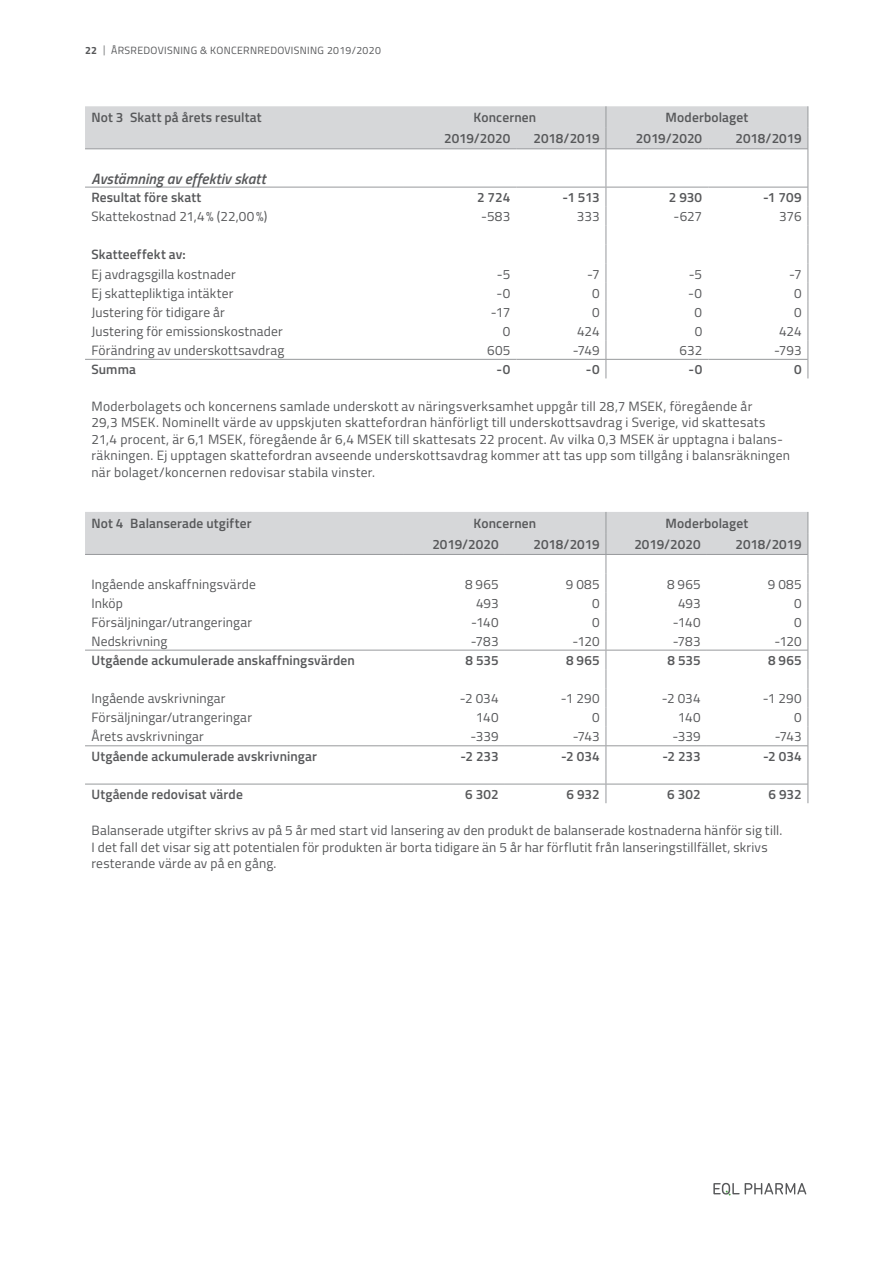
<style>
.page{position:relative;width:893px;height:1263px;background:#fff}
.page>*{position:absolute;margin:0;border:0;box-sizing:border-box;transform-origin:0 0}
.t1{font:italic 600 15px "Titillium Web";letter-spacing:.005em;color:#57585a}
.t2{font:13.5px/16.5px "Titillium Web";letter-spacing:.015em;color:#57585a}
.t3{font:600 13.5px "Titillium Web";letter-spacing:.01em;color:#57585a}
.t4{font:10.5px "Titillium Web";letter-spacing:.03em;color:#57585a}
.s1{font-weight:700}
.s2{font-weight:300}
</style>
<div class="page">
<svg style="left:713px;top:1183px;width:93px;height:12px"></svg>
<svg style="left:85px;top:106px;width:724px;height:272px"></svg>
<hr style="left:85px;top:359px;width:319px;height:1px;background:#97999c">
<hr style="left:404px;top:359px;width:113px;height:1px;background:#97999c">
<hr style="left:517px;top:359px;width:89px;height:1px;background:#97999c">
<hr style="left:606px;top:359px;width:103px;height:1px;background:#97999c">
<hr style="left:709px;top:359px;width:99px;height:1px;background:#97999c">
<hr style="left:85px;top:148px;width:319px;height:1px;background:#97999c">
<hr style="left:404px;top:148px;width:113px;height:1px;background:#97999c">
<hr style="left:517px;top:148px;width:89px;height:1px;background:#97999c">
<hr style="left:606px;top:148px;width:103px;height:1px;background:#97999c">
<hr style="left:709px;top:148px;width:99px;height:1px;background:#97999c">
<hr style="left:85px;top:187px;width:319px;height:1px;background:#97999c">
<hr style="left:404px;top:187px;width:113px;height:1px;background:#97999c">
<hr style="left:517px;top:187px;width:89px;height:1px;background:#97999c">
<hr style="left:606px;top:187px;width:103px;height:1px;background:#97999c">
<hr style="left:709px;top:187px;width:99px;height:1px;background:#97999c">
<svg style="left:85px;top:512px;width:724px;height:291px"></svg>
<hr style="left:85px;top:650px;width:319px;height:1px;background:#97999c">
<hr style="left:404px;top:650px;width:101px;height:1px;background:#97999c">
<hr style="left:505px;top:650px;width:101px;height:1px;background:#97999c">
<hr style="left:606px;top:650px;width:101px;height:1px;background:#97999c">
<hr style="left:707px;top:650px;width:101px;height:1px;background:#97999c">
<hr style="left:85px;top:745px;width:319px;height:1px;background:#97999c">
<hr style="left:404px;top:745px;width:101px;height:1px;background:#97999c">
<hr style="left:505px;top:745px;width:101px;height:1px;background:#97999c">
<hr style="left:606px;top:745px;width:101px;height:1px;background:#97999c">
<hr style="left:707px;top:745px;width:101px;height:1px;background:#97999c">
<hr style="left:85px;top:784px;width:319px;height:1px;background:#97999c">
<hr style="left:404px;top:784px;width:101px;height:1px;background:#97999c">
<hr style="left:505px;top:784px;width:101px;height:1px;background:#97999c">
<hr style="left:606px;top:784px;width:101px;height:1px;background:#97999c">
<hr style="left:707px;top:784px;width:101px;height:1px;background:#97999c">
<hr style="left:85px;top:554px;width:319px;height:1px;background:#97999c">
<hr style="left:404px;top:554px;width:101px;height:1px;background:#97999c">
<hr style="left:505px;top:554px;width:101px;height:1px;background:#97999c">
<hr style="left:606px;top:554px;width:101px;height:1px;background:#97999c">
<hr style="left:707px;top:554px;width:101px;height:1px;background:#97999c">
<p class="t4" style="left:85px;top:43px;width:297px"><span class="s1">22</span> <span class="s2">|</span> ÅRSREDOVISNING &amp; KONCERNREDOVISNING 2019/2020</p>
<p class="t3" style="left:91px;top:107px;width:172px">Not 3 Skatt på årets resultat</p>
<p class="t3" style="left:474px;top:107px;width:64px">Koncernen</p>
<p class="t3" style="left:666px;top:107px;width:84px">Moderbolaget</p>
<p class="t3" style="left:444px;top:129px;width:68px">2019/2020</p>
<p class="t3" style="left:533px;top:129px;width:68px">2018/2019</p>
<p class="t3" style="left:636px;top:129px;width:68px">2019/2020</p>
<p class="t3" style="left:735px;top:129px;width:68px">2018/2019</p>
<p class="t1" style="left:91px;top:167px;width:176px">Avstämning av effektiv skatt</p>
<p class="t3" style="left:91px;top:187px;width:112px">Resultat före skatt</p>
<p class="t3" style="left:477px;top:187px;width:35px">2 724</p>
<p class="t3" style="left:562px;top:187px;width:39px">-1 513</p>
<p class="t3" style="left:669px;top:187px;width:35px">2 930</p>
<p class="t3" style="left:763px;top:187px;width:40px">-1 709</p>
<p class="t2" style="left:91px;top:208px;width:177px">Skattekostnad 21,4% (22,00%)</p>
<p class="t2" style="left:481px;top:208px;width:31px">-583</p>
<p class="t2" style="left:577px;top:208px;width:24px">333</p>
<p class="t2" style="left:673px;top:208px;width:30px">-627</p>
<p class="t2" style="left:779px;top:208px;width:24px">376</p>
<p class="t3" style="left:91px;top:245px;width:96px">Skatteeffekt av:</p>
<p class="t2" style="left:91px;top:265px;width:146px">Ej avdragsgilla kostnader</p>
<p class="t2" style="left:497px;top:265px;width:15px">-5</p>
<p class="t2" style="left:587px;top:265px;width:14px">-7</p>
<p class="t2" style="left:689px;top:265px;width:15px">-5</p>
<p class="t2" style="left:789px;top:265px;width:14px">-7</p>
<p class="t2" style="left:91px;top:284px;width:144px">Ej skattepliktiga intäkter</p>
<p class="t2" style="left:496px;top:284px;width:15px">-0</p>
<p class="t2" style="left:592px;top:284px;width:9px">0</p>
<p class="t2" style="left:688px;top:284px;width:15px">-0</p>
<p class="t2" style="left:794px;top:284px;width:9px">0</p>
<p class="t2" style="left:91px;top:303px;width:135px">Justering för tidigare år</p>
<p class="t2" style="left:491px;top:303px;width:21px">-17</p>
<p class="t2" style="left:592px;top:303px;width:9px">0</p>
<p class="t2" style="left:695px;top:303px;width:9px">0</p>
<p class="t2" style="left:794px;top:303px;width:9px">0</p>
<p class="t2" style="left:91px;top:322px;width:193px">Justering för emissionskostnader</p>
<p class="t2" style="left:503px;top:322px;width:9px">0</p>
<p class="t2" style="left:577px;top:322px;width:24px">424</p>
<p class="t2" style="left:695px;top:322px;width:9px">0</p>
<p class="t2" style="left:779px;top:322px;width:24px">424</p>
<p class="t2" style="left:91px;top:341px;width:194px">Förändring av underskottsavdrag</p>
<p class="t2" style="left:487px;top:341px;width:25px">605</p>
<p class="t2" style="left:573px;top:341px;width:28px">-749</p>
<p class="t2" style="left:680px;top:341px;width:24px">632</p>
<p class="t2" style="left:774px;top:341px;width:29px">-793</p>
<p class="t3" style="left:91px;top:360px;width:46px">Summa</p>
<p class="t3" style="left:497px;top:360px;width:15px">-0</p>
<p class="t3" style="left:586px;top:360px;width:15px">-0</p>
<p class="t3" style="left:688px;top:360px;width:15px">-0</p>
<p class="t3" style="left:794px;top:360px;width:9px">0</p>
<p class="t2" style="left:91px;top:397px;width:700px">Moderbolagets och koncernens samlade underskott av näringsverksamhet uppgår till 28,7 MSEK, föregående år<br>29,3 MSEK. Nominellt värde av uppskjuten skattefordran hänförligt till underskottsavdrag i Sverige, vid skattesats 21,4 procent, är 6,1 MSEK, föregående år 6,4 MSEK till skattesats 22 procent. Av vilka 0,3 MSEK är upptagna i balans&shy;räkningen. Ej upptagen skattefordran avseende underskottsavdrag kommer att tas upp som tillgång i balansräkningen när bolaget/koncernen redovisar stabila vinster.</p>
<p class="t3" style="left:91px;top:513px;width:162px">Not 4 Balanserade utgifter</p>
<p class="t3" style="left:474px;top:513px;width:64px">Koncernen</p>
<p class="t3" style="left:666px;top:513px;width:84px">Moderbolaget</p>
<p class="t3" style="left:432px;top:534px;width:68px">2019/2020</p>
<p class="t3" style="left:533px;top:534px;width:68px">2018/2019</p>
<p class="t3" style="left:634px;top:534px;width:68px">2019/2020</p>
<p class="t3" style="left:735px;top:534px;width:68px">2018/2019</p>
<p class="t2" style="left:91px;top:575px;width:166px">Ingående anskaffningsvärde</p>
<p class="t2" style="left:465px;top:575px;width:35px">8 965</p>
<p class="t2" style="left:566px;top:575px;width:35px">9 085</p>
<p class="t2" style="left:667px;top:575px;width:35px">8 965</p>
<p class="t2" style="left:768px;top:575px;width:35px">9 085</p>
<p class="t2" style="left:91px;top:594px;width:33px">Inköp</p>
<p class="t2" style="left:476px;top:594px;width:24px">493</p>
<p class="t2" style="left:592px;top:594px;width:9px">0</p>
<p class="t2" style="left:678px;top:594px;width:24px">493</p>
<p class="t2" style="left:794px;top:594px;width:9px">0</p>
<p class="t2" style="left:91px;top:613px;width:162px">Försäljningar/utrangeringar</p>
<p class="t2" style="left:471px;top:613px;width:29px">-140</p>
<p class="t2" style="left:592px;top:613px;width:9px">0</p>
<p class="t2" style="left:673px;top:613px;width:29px">-140</p>
<p class="t2" style="left:794px;top:613px;width:9px">0</p>
<p class="t2" style="left:91px;top:632px;width:78px">Nedskrivning</p>
<p class="t2" style="left:471px;top:632px;width:29px">-783</p>
<p class="t2" style="left:572px;top:632px;width:29px">-120</p>
<p class="t2" style="left:673px;top:632px;width:29px">-783</p>
<p class="t2" style="left:774px;top:632px;width:29px">-120</p>
<p class="t3" style="left:91px;top:650px;width:265px">Utgående ackumulerade anskaffningsvärden</p>
<p class="t3" style="left:465px;top:650px;width:35px">8 535</p>
<p class="t3" style="left:566px;top:650px;width:35px">8 965</p>
<p class="t3" style="left:667px;top:650px;width:35px">8 535</p>
<p class="t3" style="left:768px;top:650px;width:35px">8 965</p>
<p class="t2" style="left:91px;top:690px;width:136px">Ingående avskrivningar</p>
<p class="t2" style="left:460px;top:690px;width:40px">-2 034</p>
<p class="t2" style="left:561px;top:690px;width:40px">-1 290</p>
<p class="t2" style="left:662px;top:690px;width:40px">-2 034</p>
<p class="t2" style="left:763px;top:690px;width:40px">-1 290</p>
<p class="t2" style="left:91px;top:709px;width:162px">Försäljningar/utrangeringar</p>
<p class="t2" style="left:476px;top:709px;width:24px">140</p>
<p class="t2" style="left:592px;top:709px;width:9px">0</p>
<p class="t2" style="left:678px;top:709px;width:24px">140</p>
<p class="t2" style="left:794px;top:709px;width:9px">0</p>
<p class="t2" style="left:91px;top:728px;width:114px">Årets avskrivningar</p>
<p class="t2" style="left:470px;top:728px;width:30px">-339</p>
<p class="t2" style="left:573px;top:728px;width:28px">-743</p>
<p class="t2" style="left:672px;top:728px;width:30px">-339</p>
<p class="t2" style="left:775px;top:728px;width:28px">-743</p>
<p class="t3" style="left:91px;top:746px;width:227px">Utgående ackumulerade avskrivningar</p>
<p class="t3" style="left:460px;top:746px;width:40px">-2 233</p>
<p class="t3" style="left:561px;top:746px;width:40px">-2 034</p>
<p class="t3" style="left:662px;top:746px;width:40px">-2 233</p>
<p class="t3" style="left:763px;top:746px;width:40px">-2 034</p>
<p class="t3" style="left:91px;top:784px;width:153px">Utgående redovisat värde</p>
<p class="t3" style="left:465px;top:784px;width:35px">6 302</p>
<p class="t3" style="left:567px;top:784px;width:35px">6 932</p>
<p class="t3" style="left:667px;top:784px;width:35px">6 302</p>
<p class="t3" style="left:769px;top:784px;width:35px">6 932</p>
<p class="t2" style="left:91px;top:822px;width:692px">Balanserade utgifter skrivs av på 5 år med start vid lansering av den produkt de balanserade kostnaderna hänför sig till.<br>I det fall det visar sig att potentialen för produkten är borta tidigare än 5 år har förflutit från lanseringstillfället, skrivs resterande värde av på en gång.</p>
</div>
